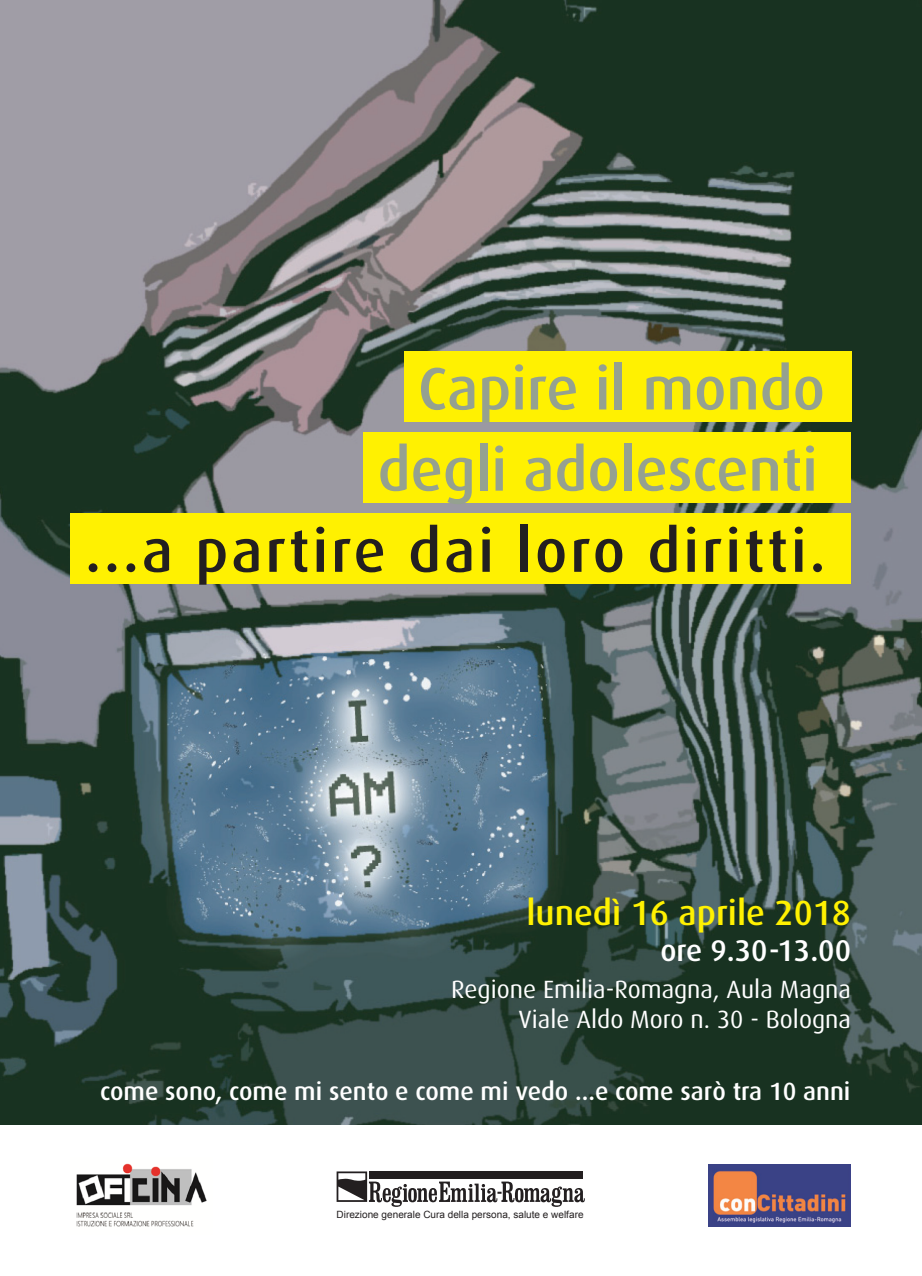
<style>
.page{position:relative;width:922px;height:1276px;background:#fff}
.page>*{position:absolute;margin:0;border:0;box-sizing:border-box;transform-origin:0 0}
.t1{font:500 60px "Dax";color:#95a190}
.t2{font:500 60px "Dax";letter-spacing:.05em;color:#231f20}
.t3{font:500 35px "Dax";color:#fff101}
.t4{font:500 30px "Dax";color:#fff}
.t5{font:25px "Dax";color:#fff}
.t6{font:500 25px "Dax";color:#fff}
.t7{font:10px "Arial";color:#231f20}
</style>
<div class="page">
<img style="left:0;top:0;width:921px;height:1124px">
<img style="left:708px;top:1164px;width:142px;height:62px">
<img style="left:76px;top:1163px;width:131px;height:64px">
<svg style="left:336px;top:1171px;width:248px;height:36px"></svg>
<div style="left:404px;top:351px;width:447px;height:71px;background:#fff101"></div>
<div style="left:363px;top:432px;width:487px;height:71px;background:#fff101"></div>
<div style="left:71px;top:513px;width:779px;height:71px;background:#fff101"></div>
<p class="t1" style="left:418px;top:355px;width:408px">Capire il mondo</p>
<p class="t1" style="left:377px;top:436px;width:441px">degli adolescenti</p>
<p class="t2" style="left:85px;top:517px;width:741px">...a partire dai loro diritti.</p>
<p class="t3" style="left:526px;top:893px;width:326px">lunedì 16 aprile 2018</p>
<p class="t4" style="left:660px;top:934px;width:192px">ore 9.30-13.00</p>
<p class="t5" style="left:451px;top:975px;width:401px">Regione Emilia-Romagna, Aula Magna</p>
<p class="t5" style="left:518px;top:1005px;width:334px">Viale Aldo Moro n. 30 - Bologna</p>
<p class="t6" style="left:100px;top:1077px;width:751px">come sono, come mi sento e come mi vedo ...e come sarò tra 10 anni</p>
<p class="t7" style="left:336px;top:1207px;width:248px">Direzione generale Cura della persona, salute e welfare</p>
</div>
